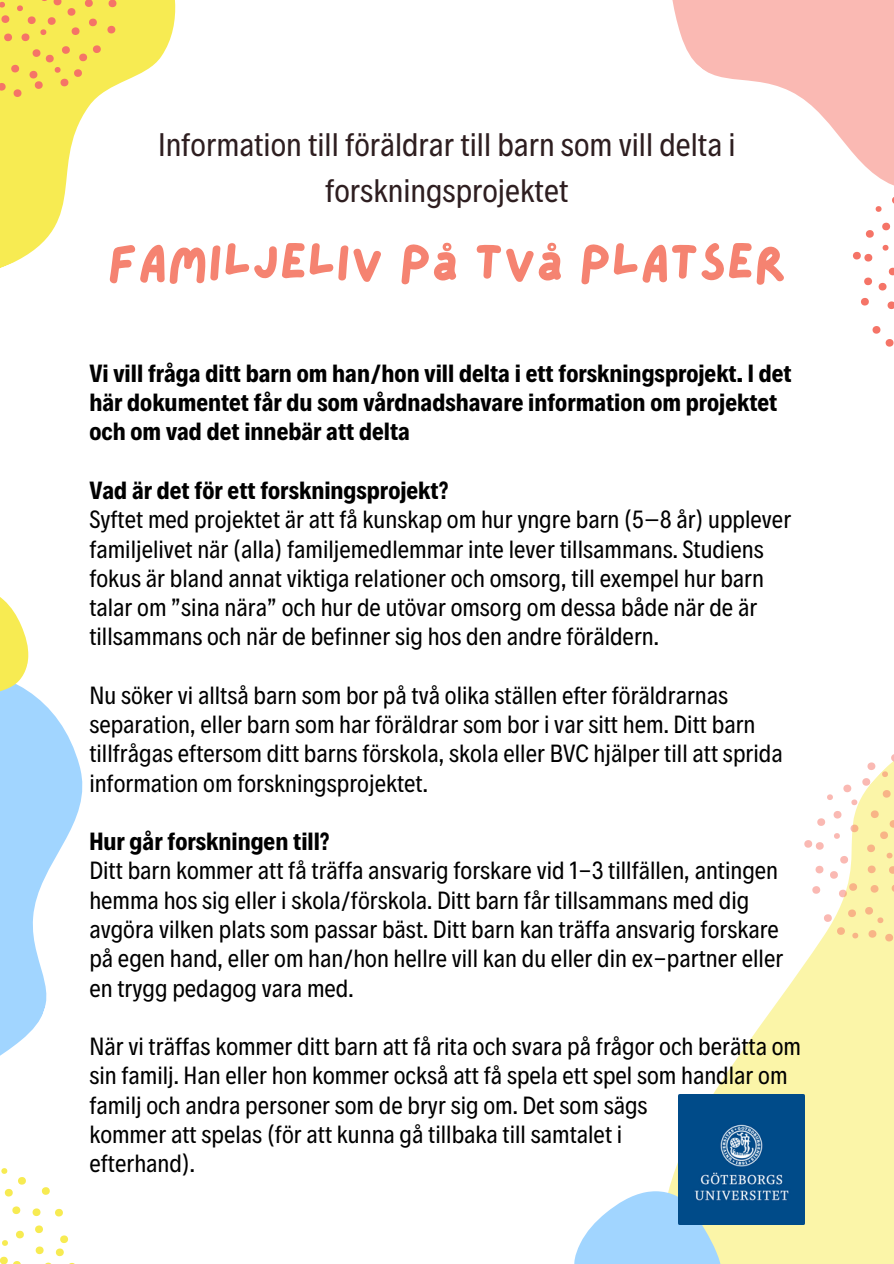
<style>
.page{position:relative;width:894px;height:1264px;background:#fff}
.page>*{position:absolute;margin:0;border:0;box-sizing:border-box;transform-origin:0 0}
.t1{font:51px "Lazydog";color:#f58371}
.t2{font:33px/46.2px "Decalotype";color:#2e1e20;text-align:center}
.t3{font:25.2px/29.2px "Decalotype";color:#000}
.t4{font:700 25.2px/29.2px "Decalotype";color:#000}
</style>
<div class="page">
<svg style="left:668px;top:899px;width:225px;height:364px;fill:#fbf5a8"></svg>
<svg style="left:0;top:0;width:176px;height:268px"></svg>
<svg style="left:672px;top:0;width:221px;height:211px"></svg>
<svg style="left:0;top:704px;width:83px;height:352px;fill:#a1d5ff"></svg>
<svg style="left:574px;top:1191px;width:150px;height:72px"></svg>
<svg style="left:0;top:597px;width:44px;height:121px"></svg>
<svg style="left:108px;top:0;width:8px;height:9px"></svg>
<svg style="left:107px;top:24px;width:9px;height:11px"></svg>
<svg style="left:0;top:0;width:101px;height:97px;background:#f6dd54"></svg>
<svg style="left:891px;top:195px;width:2px;height:11px"></svg>
<svg style="left:872px;top:326px;width:21px;height:21px"></svg>
<svg style="left:852px;top:222px;width:41px;height:88px"></svg>
<svg style="left:874px;top:205px;width:7px;height:7px"></svg>
<svg style="left:16px;top:1230px;width:8px;height:9px"></svg>
<svg style="left:0;top:1256px;width:21px;height:7px"></svg>
<svg style="left:12px;top:1206px;width:9px;height:8px"></svg>
<svg style="left:41px;top:1187px;width:9px;height:8px"></svg>
<svg style="left:32px;top:1208px;width:41px;height:55px"></svg>
<svg style="left:1px;top:1168px;width:25px;height:29px"></svg>
<svg style="left:2px;top:1240px;width:6px;height:6px"></svg>
<svg style="left:864px;top:905px;width:29px;height:36px"></svg>
<svg style="left:823px;top:907px;width:35px;height:32px"></svg>
<svg style="left:804px;top:754px;width:89px;height:145px"></svg>
<img style="left:677px;top:1094px;width:126px;height:130px">
<p class="t2" style="left:158px;top:119px;width:579px">Information till föräldrar till barn som vill delta i forskningsprojektet</p>
<p class="t1" style="left:107px;top:237px;width:680px">FAMILJELIV PÅ TVÅ PLATSER</p>
<p class="t4" style="left:89px;top:357px;width:703px">Vi vill fråga ditt barn om han/hon vill delta i ett forskningsprojekt. I det här dokumentet får du som vårdnadshavare information om projektet och om vad det innebär att delta</p>
<p class="t4" style="left:89px;top:474px;width:360px">Vad är det för ett forskningsprojekt?</p>
<p class="t3" style="left:89px;top:503px;width:703px">Syftet med projektet är att få kunskap om hur yngre barn (5–8 år) upplever familjelivet när (alla) familjemedlemmar inte lever tillsammans. Studiens fokus är bland annat viktiga relationer och omsorg, till exempel hur barn talar om ”sina nära” och hur de utövar omsorg om dessa både när de är tillsammans och när de befinner sig hos den andre föräldern.</p>
<h2 class="t3" style="left:89px;top:679px;width:694px">Nu söker vi alltså barn som bor på två olika ställen efter föräldrarnas separation, eller barn som har föräldrar som bor i var sitt hem. Ditt barn tillfrågas eftersom ditt barns förskola, skola eller BVC hjälper till att sprida information om forskningsprojektet.</h2>
<p class="t4" style="left:89px;top:825px;width:242px">Hur går forskningen till?</p>
<h1 class="t3" style="left:89px;top:854px;width:695px">Ditt barn kommer att få träffa ansvarig forskare vid 1-3 tillfällen, antingen hemma hos sig eller i skola/förskola. Ditt barn får tillsammans med dig avgöra vilken plats som passar bäst. Ditt barn kan träffa ansvarig forskare på egen hand, eller om han/hon hellre vill kan du eller din ex-partner eller en trygg pedagog vara med.</h1>
<h3 class="t3" style="left:89px;top:1030px;width:713px">När vi träffas kommer ditt barn att få rita och svara på frågor och berätta om sin familj. Han eller hon kommer också att få spela ett spel som handlar om familj och andra personer som de bryr sig om. Det som sägs</h3>
<p class="t3" style="left:89px;top:1117px;width:534px">kommer att spelas (för att kunna gå tillbaka till samtalet i</p>
<p class="t3" style="left:89px;top:1147px;width:107px">efterhand).</p>
</div>
